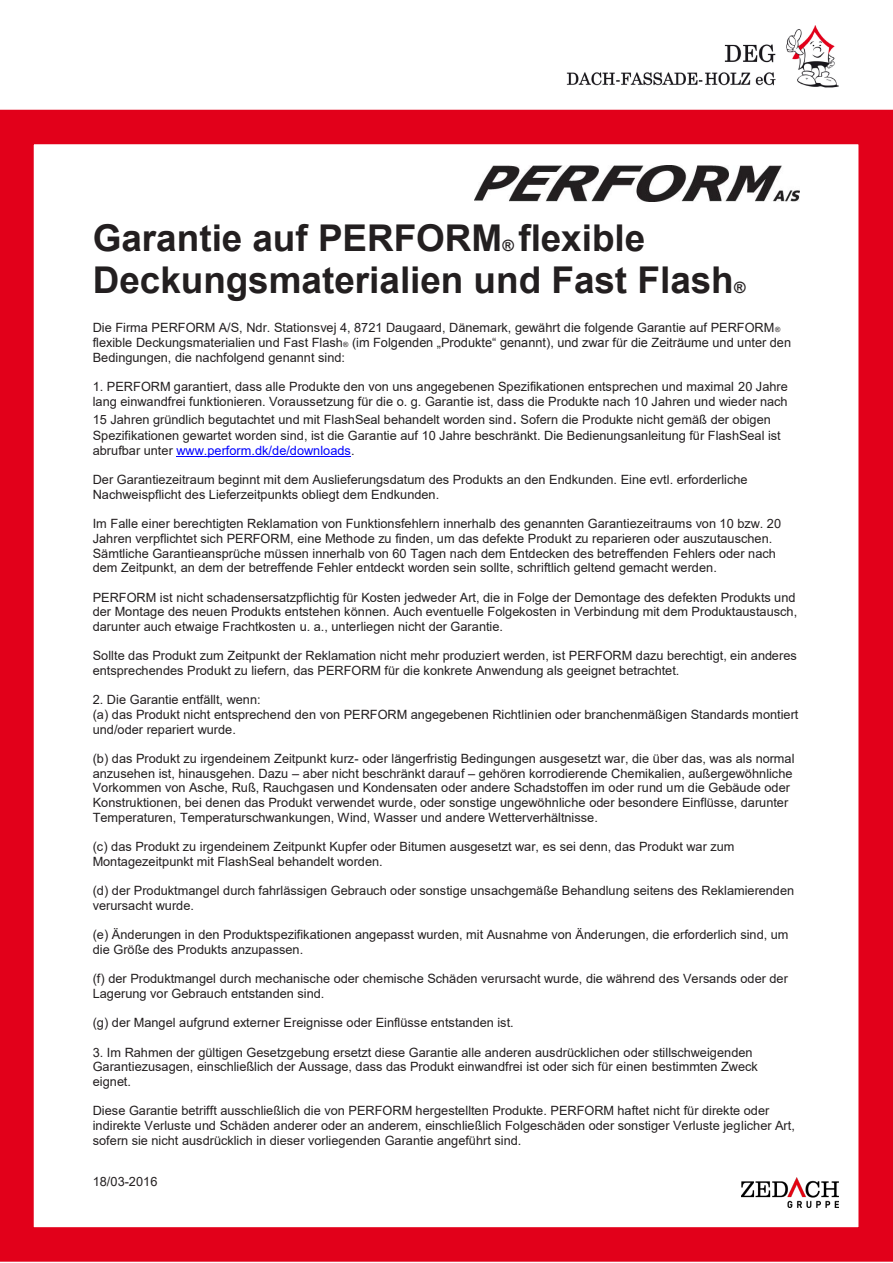
<style>
.page{position:relative;width:893px;height:1263px;background:#fff}
.page>*{position:absolute;margin:0;border:0;box-sizing:border-box;transform-origin:0 0}
.t1{font:700 36.9px "Arial";color:#231f20}
.t2{font:700 15.6px "Arial";color:#231f20}
.t3{font:12.75px/14.7px "Arial";letter-spacing:.005em;color:#231f20}
.t4{font:12.75px "Arial";letter-spacing:.005em;color:#00f}
.s1{font-size:7.2px}
.s2{font-style:inherit}
.s3{font-family:"Times New Roman";font-size:16.95px}
.s4{color:#231f20}
</style>
<div class="page">
<img style="left:474px;top:166px;width:325px;height:36px">
<hr style="left:177px;top:456px;width:174px;height:1px;background:#00f">
<div style="left:0;top:110px;width:893px;height:1152px;border:34px solid #e2001a"></div>
<img style="left:741px;top:1178px;width:98px;height:29px">
<img style="left:566px;top:26px;width:273px;height:62px">
<p class="t1" style="left:93px;top:212px;width:554px">Garantie auf PERFORM flexible</p>
<p class="t2" style="left:502px;top:234px;width:13px">®</p>
<p class="t1" style="left:93px;top:254px;width:643px">Deckungsmaterialien und Fast Flash</p>
<p class="t2" style="left:734px;top:277px;width:13px">®</p>
<p class="t3" style="left:93px;top:321px;width:700px">Die Firma PERFORM A/S, Ndr. Stationsvej 4, 8721 Daugaard, Dänemark, gewährt die folgende Garantie auf PERFORM<span class="s1">® </span>flexible Deckungsmaterialien und Fast Flash<span class="s1">®</span> <span class="s2">(im Folgenden „Produkte“ genannt), und zwar für die Zeiträume und unter den<br></span>Bedingungen, die nachfolgend genannt sind:</p>
<p class="t3" style="left:93px;top:379px;width:697px">1. PERFORM garantiert, dass alle Produkte den von uns angegebenen Spezifikationen entsprechen und maximal 20 Jahre lang einwandfrei funktionieren. Voraussetzung für die o. g. Garantie ist, dass die Produkte nach 10 Jahren und wieder nach</p>
<p class="t3" style="left:93px;top:411px;width:690px;line-height:16.2px">15 Jahren gründlich begutachtet und mit FlashSeal behandelt worden sind<span class="s3">.</span> Sofern die Produkte nicht gemäß der obigen<br>Spezifikationen gewartet worden sind, ist die Garantie auf 10 Jahre beschränkt. Die Bedienungsanleitung für FlashSeal ist</p>
<p class="t4" style="left:93px;top:442px;width:263px"><span class="s4">abrufbar unter</span> www.perform.dk/de/downloads<span class="s4">.</span></p>
<p class="t3" style="left:93px;top:472px;width:656px">Der Garantiezeitraum beginnt mit dem Auslieferungsdatum des Produkts an den Endkunden. Eine evtl. erforderliche<br>Nachweispflicht des Lieferzeitpunkts obliegt dem Endkunden.</p>
<p class="t3" style="left:93px;top:516px;width:690px">Im Falle einer berechtigten Reklamation von Funktionsfehlern innerhalb des genannten Garantiezeitraums von 10 bzw. 20<br>Jahren verpflichtet sich PERFORM, eine Methode zu finden, um das defekte Produkt zu reparieren oder auszutauschen.<br>Sämtliche Garantieansprüche müssen innerhalb von 60 Tagen nach dem Entdecken des betreffenden Fehlers oder nach dem Zeitpunkt, an dem der betreffende Fehler entdeckt worden sein sollte, schriftlich geltend gemacht werden.</p>
<p class="t3" style="left:93px;top:590px;width:706px">PERFORM ist nicht schadensersatzpflichtig für Kosten jedweder Art, die in Folge der Demontage des defekten Produkts und der Montage des neuen Produkts entstehen können. Auch eventuelle Folgekosten in Verbindung mit dem Produktaustausch, darunter auch etwaige Frachtkosten u. a., unterliegen nicht der Garantie.</p>
<p class="t3" style="left:93px;top:648px;width:706px">Sollte das Produkt zum Zeitpunkt der Reklamation nicht mehr produziert werden, ist PERFORM dazu berechtigt, ein anderes entsprechendes Produkt zu liefern, das PERFORM für die konkrete Anwendung als geeignet betrachtet.</p>
<p class="t3" style="left:93px;top:692px;width:707px">2. Die Garantie entfällt, wenn:<br>(a) das Produkt nicht entsprechend den von PERFORM angegebenen Richtlinien oder branchenmäßigen Standards montiert und/oder repariert wurde.</p>
<p class="t3" style="left:93px;top:751px;width:703px">(b) das Produkt zu irgendeinem Zeitpunkt kurz- oder längerfristig Bedingungen ausgesetzt war, die über das, was als normal anzusehen ist, hinausgehen. Dazu <span class="s2">–</span> aber nicht beschränkt darauf <span class="s2">–</span> gehören korrodierende Chemikalien, außergewöhnliche Vorkommen von Asche, Ruß, Rauchgasen und Kondensaten oder andere Schadstoffen im oder rund um die Gebäude oder Konstruktionen, bei denen das Produkt verwendet wurde, oder sonstige ungewöhnliche oder besondere Einflüsse, darunter Temperaturen, Temperaturschwankungen, Wind, Wasser und andere Wetterverhältnisse.</p>
<p class="t3" style="left:93px;top:839px;width:643px">(c) das Produkt zu irgendeinem Zeitpunkt Kupfer oder Bitumen ausgesetzt war, es sei denn, das Produkt war zum<br>Montagezeitpunkt mit FlashSeal behandelt worden.</p>
<p class="t3" style="left:93px;top:883px;width:703px">(d) der Produktmangel durch fahrlässigen Gebrauch oder sonstige unsachgemäße Behandlung seitens des Reklamierenden verursacht wurde.</p>
<p class="t3" style="left:93px;top:927px;width:697px">(e) Änderungen in den Produktspezifikationen angepasst wurden, mit Ausnahme von Änderungen, die erforderlich sind, um die Größe des Produkts anzupassen.</p>
<p class="t3" style="left:93px;top:971px;width:697px">(f) der Produktmangel durch mechanische oder chemische Schäden verursacht wurde, die während des Versands oder der<br>Lagerung vor Gebrauch entstanden sind.</p>
<p class="t3" style="left:93px;top:1015px;width:423px">(g) der Mangel aufgrund externer Ereignisse oder Einflüsse entstanden ist.</p>
<p class="t3" style="left:93px;top:1045px;width:667px">3. Im Rahmen der gültigen Gesetzgebung ersetzt diese Garantie alle anderen ausdrücklichen oder stillschweigenden<br>Garantiezusagen, einschließlich der Aussage, dass das Produkt einwandfrei ist oder sich für einen bestimmten Zweck eignet.</p>
<p class="t3" style="left:93px;top:1103px;width:704px">Diese Garantie betrifft ausschließlich die von PERFORM hergestellten Produkte. PERFORM haftet nicht für direkte oder indirekte Verluste und Schäden anderer oder an anderem, einschließlich Folgeschäden oder sonstiger Verluste jeglicher Art, sofern sie nicht ausdrücklich in dieser vorliegenden Garantie angeführt sind.</p>
<p class="t3" style="left:93px;top:1174px;width:66px">18/03-2016</p>
</div>
